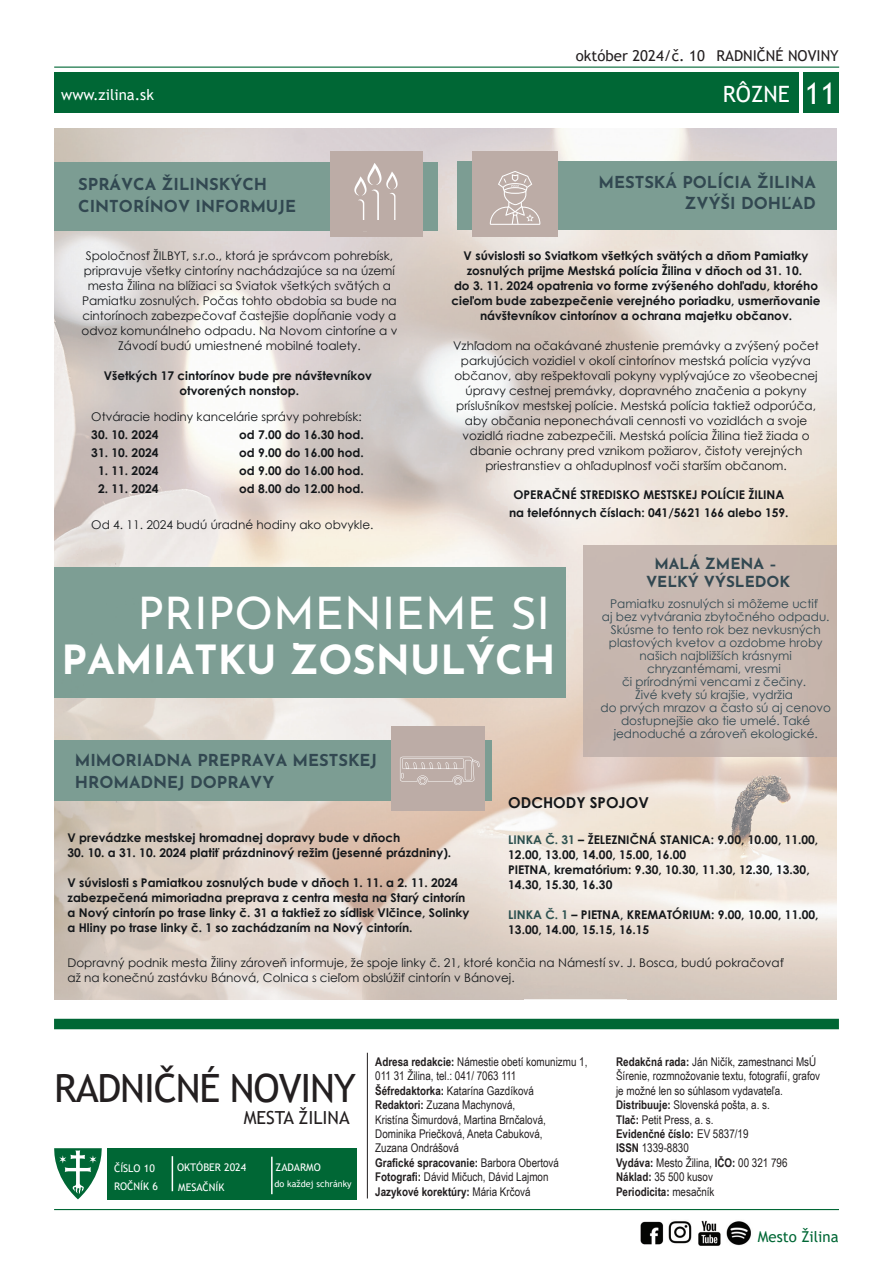
<style>
.page{position:relative;width:893px;height:1263px;background:#fff}
.page>*{position:absolute;margin:0;border:0;box-sizing:border-box;transform-origin:0 0}
.t1{font:45px "Josefin Sans";color:#fff}
.t2{font:700 40.05px "Josefin Sans";color:#fff}
.t3{font:39px "Trebuchet MS";letter-spacing:-.03em;color:#231f20}
.t4{font:30px "Trebuchet MS";color:#fff}
.t5{font:22.5px "Trebuchet MS";color:#fff}
.t6{font:18px "Trebuchet MS";color:#231f20}
.t7{font:700 16.5px/21.3px "Josefin Sans";color:#324851}
.t8{font:700 15.3px/17.9px "Josefin Sans";color:#324851;text-align:center}
.t9{font:15px "Trebuchet MS";color:#231f20}
.t10{font:15px "Trebuchet MS";color:#fff}
.t11{font:700 15px "Century Gothic";color:#14171a}
.t12{font:15px "Trebuchet MS";color:#006735}
.t13{font:700 12px/15px "Century Gothic";color:#14171a;text-align:center}
.t14{font:12px/15px "Century Gothic";color:#14171a;text-align:center}
.t15{font:12px/14.4px "Arial Narrow";color:#231f20}
.t16{font:12px/13px "Century Gothic";color:#324851;text-align:center}
.t17{font:10.5px/17.7px "Trebuchet MS";color:#fff}
.t18{font:9px "Trebuchet MS";color:#fff}
.s1{color:#2c504f}
.s2{font-weight:700}
</style>
<div class="page">
<div style="left:54px;top:72px;width:744px;height:41px;background:#006735"></div>
<hr style="left:54px;top:67px;width:785px;height:1px;background:#006735">
<div style="left:803px;top:72px;width:36px;height:41px;background:#006735"></div>
<hr style="left:54px;top:1209px;width:785px;height:1px;background:#006735">
<img style="left:640px;top:1220px;width:111px;height:26px">
<div style="left:54px;top:1019px;width:785px;height:10px;background:#006735"></div>
<hr style="left:367px;top:1053px;width:1px;height:145px;background:#231f20">
<div style="left:108px;top:1148px;width:249px;height:52px;background:#006735"></div>
<hr style="left:172px;top:1156px;width:1px;height:35px;background:#fff">
<hr style="left:271px;top:1157px;width:2px;height:37px;background:#fff">
<svg style="left:54px;top:1148px;width:48px;height:51px"></svg>
<img style="left:54px;top:698px;width:470px;height:301px">
<img style="left:628px;top:757px;width:208px;height:242px">
<div style="left:54px;top:162px;width:384px;height:68px;background:#7c9d93"></div>
<div style="left:457px;top:161px;width:379px;height:69px;background:#7c9d93"></div>
<div style="left:330px;top:151px;width:93px;height:86px;background:#bcaca6"></div>
<div style="left:472px;top:151px;width:86px;height:85px;background:#bcaca6"></div>
<svg style="left:490px;top:171px;width:50px;height:54px"></svg>
<svg style="left:354px;top:163px;width:44px;height:57px"></svg>
<div style="left:54px;top:567px;width:511px;height:131px;background:#7d9e94"></div>
<div style="left:54px;top:740px;width:438px;height:61px;background:#7c9d93"></div>
<div style="left:391px;top:726px;width:94px;height:85px;background:#bcaca6"></div>
<svg style="left:400px;top:757px;width:80px;height:28px"></svg>
<div style="left:583px;top:545px;width:253px;height:212px;background:#c7b6ae"></div>
<p class="t9" style="left:576px;top:47px;width:264px">október 2024/č. 10 RADNIČNÉ NOVINY</p>
<h3 class="t5" style="left:723px;top:80px;width:69px">RÔZNE</h3>
<p class="t10" style="left:61px;top:85px;width:94px">www.zilina.sk</p>
<h3 class="t4" style="left:805px;top:75px;width:33px">11</h3>
<h3 class="t7" style="left:78px;top:171px;width:219px">SPRÁVCA ŽILINSKÝCH<br>CINTORÍNOV INFORMUJE</h3>
<h3 class="t7" style="left:598px;top:169px;width:219px;text-align:right">MESTSKÁ POLÍCIA ŽILINA<br>ZVÝŠI DOHĽAD</h3>
<p class="t14" style="left:81px;top:248px;width:317px">Spoločnosť ŽILBYT, s.r.o., ktorá je správcom pohrebísk, pripravuje všetky cintoríny nachádzajúce sa na území mesta Žilina na blížiaci sa Sviatok všetkých svätých a Pamiatku zosnulých. Počas tohto obdobia sa bude na cintorínoch zabezpečovať častejšie dopĺňanie vody a odvoz komunálneho odpadu. Na Novom cintoríne a v Závodí budú umiestnené mobilné toalety.</p>
<p class="t13" style="left:104px;top:368px;width:270px">Všetkých 17 cintorínov bude pre návštevníkov otvorených nonstop.</p>
<p class="t14" style="left:91px;top:409px;width:272px">Otváracie hodiny kancelárie správy pohrebísk:</p>
<p class="t13" style="left:91px;top:427px;width:69px">30. 10. 2024</p>
<p class="t13" style="left:91px;top:445px;width:69px">31. 10. 2024</p>
<p class="t13" style="left:98px;top:463px;width:62px">1. 11. 2024</p>
<p class="t13" style="left:98px;top:481px;width:62px">2. 11. 2024</p>
<p class="t14" style="left:91px;top:517px;width:284px">Od 4. 11. 2024 budú úradné hodiny ako obvykle.</p>
<p class="t13" style="left:239px;top:425px;width:126px;line-height:18px;text-align:justify">od 7.00 do 16.30 hod. od 9.00 do 16.00 hod. od 9.00 do 16.00 hod. od 8.00 do 12.00 hod.</p>
<p class="t13" style="left:452px;top:248px;width:370px">V súvislosti so Sviatkom všetkých svätých a dňom Pamiatky zosnulých prijme Mestská polícia Žilina v dňoch od 31. 10.<br>do 3. 11. 2024 opatrenia vo forme zvýšeného dohľadu, ktorého cieľom bude zabezpečenie verejného poriadku, usmerňovanie návštevníkov cintorínov a ochrana majetku občanov.</p>
<p class="t14" style="left:453px;top:338px;width:367px">Vzhľadom na očakávané zhustenie premávky a zvýšený počet parkujúcich vozidiel v okolí cintorínov mestská polícia vyzýva občanov, aby rešpektovali pokyny vyplývajúce zo všeobecnej úpravy cestnej premávky, dopravného značenia a pokyny príslušníkov mestskej polície. Mestská polícia taktiež odporúča, aby občania neponechávali cennosti vo vozidlách a svoje vozidlá riadne zabezpečili. Mestská polícia Žilina tiež žiada o dbanie ochrany pred vznikom požiarov, čistoty verejných priestranstiev a ohľaduplnosť voči starším občanom.</p>
<p class="t13" style="left:509px;top:485px;width:281px;line-height:18px">OPERAČNÉ STREDISKO MESTSKEJ POLÍCIE ŽILINA na telefónnych číslach: 041/5621 166 alebo 159.</p>
<h1 class="t1" style="left:138px;top:576px;width:414px">PRIPOMENIEME SI</h1>
<h2 class="t2" style="left:61px;top:624px;width:496px">PAMIATKU ZOSNULÝCH</h2>
<h3 class="t7" style="left:75px;top:746px;width:304px;line-height:22.5px">MIMORIADNA PREPRAVA MESTSKEJ<br>HROMADNEJ DOPRAVY</h3>
<p class="t8" style="left:646px;top:552px;width:146px">MALÁ ZMENA –<br>VEĽKÝ VÝSLEDOK</p>
<p class="t16" style="left:600px;top:597px;width:232px">Pamiatku zosnulých si môžeme uctiť<br>aj bez vytvárania zbytočného odpadu.<br>Skúsme to tento rok bez nevkusných plastových kvetov a ozdobme hroby našich najbližších krásnymi chryzantémami, vresmi<br>či prírodnými vencami z čečiny.<br>Živé kvety sú krajšie, vydržia<br>do prvých mrazov a často sú aj cenovo dostupnejšie ako tie umelé. Také jednoduché a zároveň ekologické.</p>
<p class="t11" style="left:508px;top:791px;width:142px">ODCHODY SPOJOV</p>
<p class="t13" style="left:508px;top:831px;width:312px;text-align:left"><span class="s1">LINKA Č. 31</span> – ŽELEZNIČNÁ STANICA: 9.00, 10.00, 11.00, 12.00, 13.00, 14.00, 15.00, 16.00<br>PIETNA, krematórium: 9.30, 10.30, 11.30, 12.30, 13.30, 14.30, 15.30, 16.30</p>
<p class="t13" style="left:508px;top:906px;width:312px;text-align:left"><span class="s1">LINKA Č. 1</span> – PIETNA, KREMATÓRIUM: 9.00, 10.00, 11.00,<br>13.00, 14.00, 15.15, 16.15</p>
<p class="t13" style="left:68px;top:829px;width:334px">V prevádzke mestskej hromadnej dopravy bude v dňoch</p>
<p class="t13" style="left:68px;top:844px;width:385px">30. 10. a 31. 10. 2024 platiť prázdninový režim (jesenné prázdniny).</p>
<p class="t13" style="left:68px;top:874px;width:403px;text-align:left">V súvislosti s Pamiatkou zosnulých bude v dňoch 1. 11. a 2. 11. 2024 zabezpečená mimoriadna preprava z centra mesta na Starý cintorín a Nový cintorín po trase linky č. 31 a taktiež zo sídlisk Vlčince, Solinky a Hliny po trase linky č. 1 so zachádzaním na Nový cintorín.</p>
<p class="t14" style="left:68px;top:955px;width:718px;text-align:left">Dopravný podnik mesta Žiliny zároveň informuje, že spoje linky č. 21, ktoré končia na Námestí sv. J. Bosca, budú pokračovať až na konečnú zastávku Bánová, Colnica s cieľom obslúžiť cintorín v Bánovej.</p>
<h3 class="t3" style="left:54px;top:1064px;width:303px">RADNIČNÉ NOVINY</h3>
<h3 class="t6" style="left:244px;top:1107px;width:107px">MESTA ŽILINA</h3>
<p class="t17" style="left:177px;top:1158px;width:71px">OKTÓBER 2024</p>
<p class="t17" style="left:114px;top:1160px;width:45px">ČÍSLO 10<br>ROČNÍK 6</p>
<p class="t17" style="left:276px;top:1159px;width:47px">ZADARMO</p>
<p class="t18" style="left:275px;top:1178px;width:79px">do každej schránky</p>
<p class="t17" style="left:178px;top:1178px;width:48px">MESAČNÍK</p>
<p class="t15" style="left:375px;top:1054px;width:214px"><span class="s2">Adresa redakcie:</span> Námestie obetí komunizmu 1, 011 31 Žilina, tel.: 041/ 7063 111<br><span class="s2">Šéfredaktorka:</span> Katarína Gazdíková<br><span class="s2">Redaktori:</span> Zuzana Machynová,<br>Kristína Šimurdová, Martina Brnčalová, Dominika Priečková, Aneta Cabuková,<br>Zuzana Ondrášová<br><span class="s2">Grafické spracovanie:</span> Barbora Obertová <span class="s2">Fotografi:</span> Dávid Mičuch, Dávid Lajmon <span class="s2">Jazykové korektúry:</span> Mária Krčová</p>
<p class="t15" style="left:616px;top:1054px;width:206px"><span class="s2">Redakčná rada:</span> Ján Ničík, zamestnanci MsÚ<br>Šírenie, rozmnožovanie textu, fotografií, grafov je možné len so súhlasom vydavateľa.<br><span class="s2">Distribuuje:</span> Slovenská pošta, a. s.<br><span class="s2">Tlač:</span> Petit Press, a. s.<br><span class="s2">Evidenčné číslo:</span> EV 5837/19<br><span class="s2">ISSN</span> 1339-8830<br><span class="s2">Vydáva:</span> Mesto Žilina, <span class="s2">IČO:</span> 00 321 796<br><span class="s2">Náklad:</span> 35 500 kusov<br><span class="s2">Periodicita:</span> mesačník</p>
<p class="t12" style="left:758px;top:1227px;width:82px">Mesto Žilina</p>
</div>
